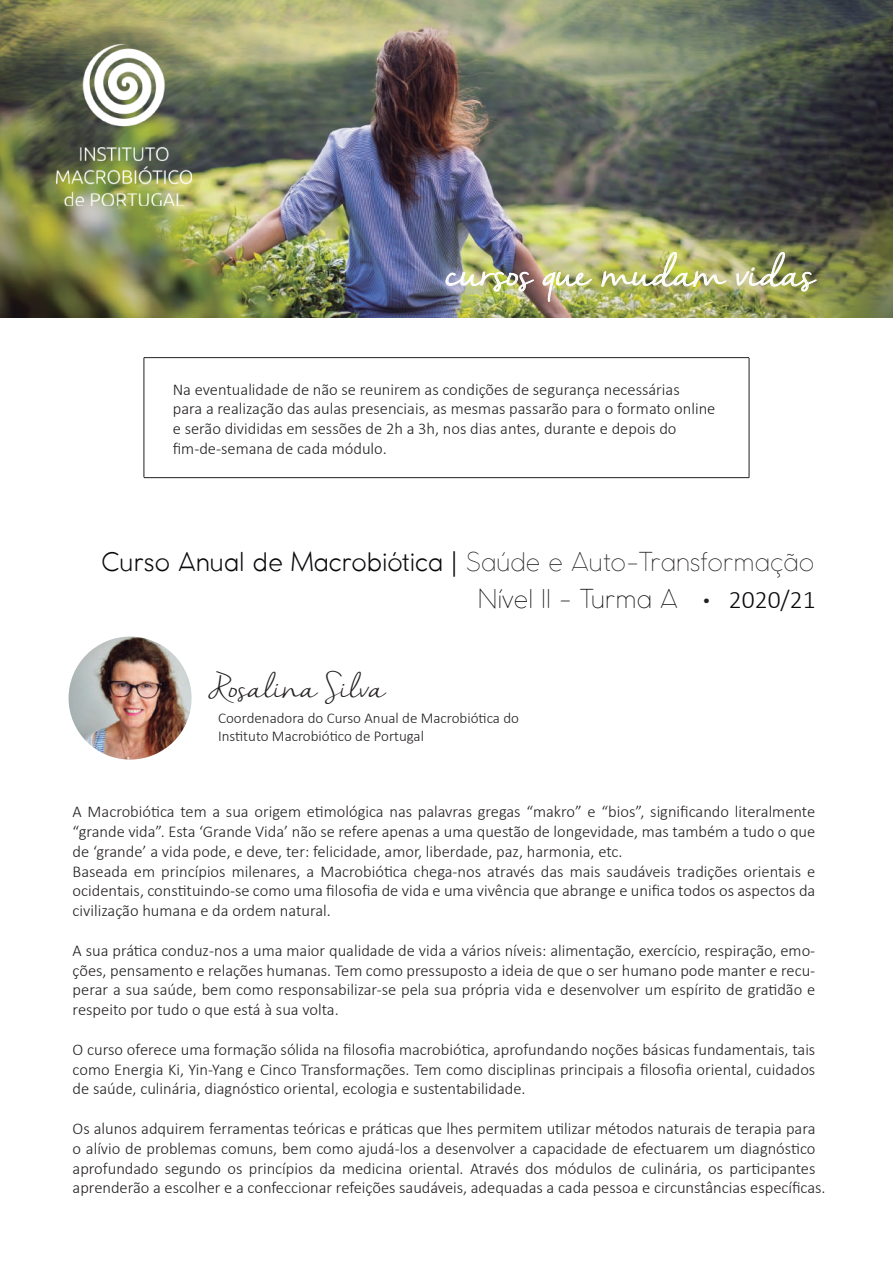
<style>
.page{position:relative;width:893px;height:1263px;background:#fff}
.page>*{position:absolute;margin:0;border:0;box-sizing:border-box;transform-origin:0 0}
.t1{font:39px "Nella Sue Demo";color:#fff}
.t2{font:30px "Nella Sue Demo";color:#231f20}
.t3{font:300 25.5px "COCOMAT";color:#0b090d}
.t4{font:200 25.5px "COCOMAT";color:#0b090d}
.t5{font:300 25.5px "Calibri";color:#0b090d}
.t6{font:300 16.5px/19.8px "Calibri";color:#231f20}
.t7{font:300 15px/18px "Calibri";color:#231f20}
.s1{font-weight:200;color:#231f20}
</style>
<div class="page">
<img style="left:0;top:0;width:893px;height:317px">
<img style="left:57px;top:45px;width:135px;height:161px">
<img style="left:446px;top:267px;width:88px;height:25px">
<img style="left:543px;top:269px;width:49px;height:33px">
<img style="left:601px;top:252px;width:126px;height:35px">
<svg style="left:736px;top:252px;width:81px;height:40px;background:#9ca06d"></svg>
<img style="left:69px;top:636px;width:123px;height:124px;border-radius:62px">
<hr style="left:144px;top:477px;width:605px;height:1px;background:#231f20">
<hr style="left:144px;top:357px;width:605px;height:1px;background:#231f20">
<hr style="left:144px;top:358px;width:1px;height:119px;background:#231f20">
<hr style="left:749px;top:358px;width:1px;height:120px;background:#231f20">
<h1 class="t1" style="left:445px;top:249px;width:371px">cursos que mudam vidas</h1>
<p class="t6" style="left:173px;top:379px;width:544px">Na eventualidade de não se reunirem as condições de segurança necessárias<br>para a realização das aulas presenciais, as mesmas passarão para o formato online e serão divididas em sessões de 2h a 3h, nos dias antes, durante e depois do fim-de-semana de cada módulo.</p>
<h3 class="t3" style="left:102px;top:547px;width:714px">Curso Anual de Macrobiótica | <span class="s1">Saúde e Auto-Transformação</span></h3>
<h3 class="t5" style="left:729px;top:583px;width:88px">2020/21</h3>
<h3 class="t4" style="left:478px;top:582px;width:202px">Nível II - Turma A</h3>
<p class="t6" style="left:703px;top:590px;width:10px">•</p>
<h2 class="t2" style="left:209px;top:669px;width:177px">Rosalina Silva</h2>
<p class="t7" style="left:218px;top:709px;width:302px">Coordenadora do Curso Anual de Macrobiótica do<br>Instituto Macrobiótico de Portugal</p>
<p class="t6" style="left:73px;top:801px;width:744px">A Macrobiótica tem a sua origem etimológica nas palavras gregas “makro” e “bios”, significando literalmente “grande vida”. Esta ‘Grande Vida’ não se refere apenas a uma questão de longevidade, mas também a tudo o que de ‘grande’ a vida pode, e deve, ter: felicidade, amor, liberdade, paz, harmonia, etc.<br>Baseada em princípios milenares, a Macrobiótica chega-nos através das mais saudáveis tradições orientais e ocidentais, constituindo-se como uma filosofia de vida e uma vivência que abrange e unifica todos os aspectos da civilização humana e da ordem natural.</p>
<p class="t6" style="left:73px;top:940px;width:744px;text-align:justify">A sua prática conduz-nos a uma maior qualidade de vida a vários níveis: alimentação, exercício, respiração, emo&shy;ções, pensamento e relações humanas. Tem como pressuposto a ideia de que o ser humano pode manter e recu&shy;perar a sua saúde, bem como responsabilizar-se pela sua própria vida e desenvolver um espírito de gratidão e respeito por tudo o que está à sua volta.</p>
<p class="t6" style="left:73px;top:1039px;width:744px;text-align:justify">O curso oferece uma formação sólida na filosofia macrobiótica, aprofundando noções básicas fundamentais, tais como Energia Ki, Yin-Yang e Cinco Transformações. Tem como disciplinas principais a filosofia oriental, cuidados de saúde, culinária, diagnóstico oriental, ecologia e sustentabilidade.</p>
<p class="t6" style="left:73px;top:1118px;width:754px">Os alunos adquirem ferramentas teóricas e práticas que lhes permitem utilizar métodos naturais de terapia para o alívio de problemas comuns, bem como ajudá-los a desenvolver a capacidade de efectuarem um diagnóstico aprofundado segundo os princípios da medicina oriental. Através dos módulos de culinária, os participantes aprenderão a escolher e a confeccionar refeições saudáveis, adequadas a cada pessoa e circunstâncias específicas.</p>
</div>
